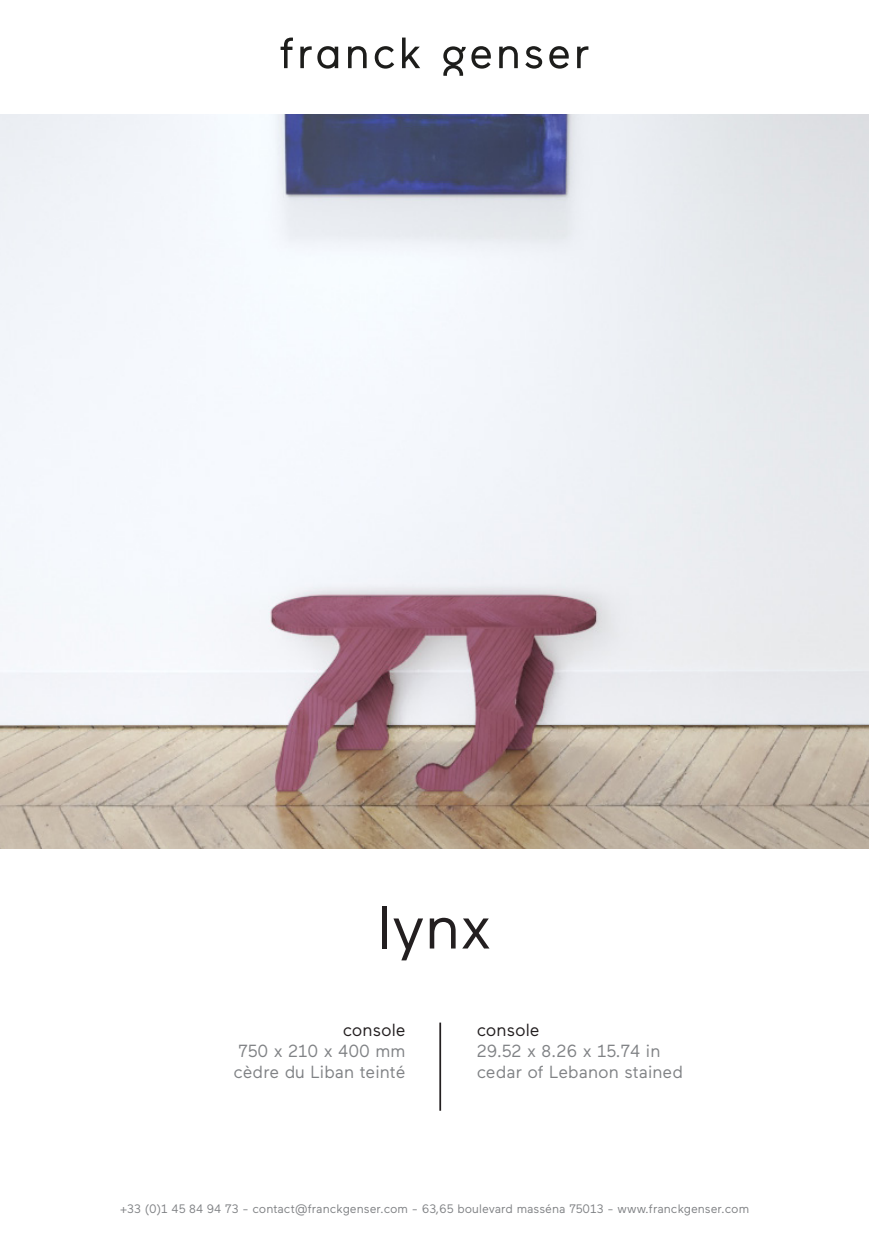
<style>
.page{position:relative;width:869px;height:1241px;background:#fff}
.page>*{position:absolute;margin:0;border:0;box-sizing:border-box;transform-origin:0 0}
.t1{font:61.25px "Maax";color:#231f20}
.t2{font:17.5px "Maax";color:#808285}
.t3{font:17.5px "Maax";color:#231f20}
.t4{font:12.25px "Maax";color:#808285}
</style>
<div class="page">
<svg style="left:280px;top:38px;width:13px;height:30px"></svg>
<svg style="left:300px;top:46px;width:11px;height:22px"></svg>
<svg style="left:317px;top:46px;width:21px;height:23px"></svg>
<svg style="left:348px;top:46px;width:18px;height:22px"></svg>
<svg style="left:374px;top:46px;width:20px;height:23px"></svg>
<svg style="left:402px;top:38px;width:18px;height:30px"></svg>
<svg style="left:471px;top:46px;width:19px;height:23px"></svg>
<svg style="left:499px;top:46px;width:18px;height:22px"></svg>
<svg style="left:525px;top:46px;width:17px;height:23px"></svg>
<svg style="left:549px;top:46px;width:19px;height:23px"></svg>
<svg style="left:577px;top:46px;width:11px;height:22px"></svg>
<svg style="left:443px;top:46px;width:22px;height:30px"></svg>
<img style="left:0;top:114px;width:868px;height:734px">
<hr style="left:439px;top:1022px;width:2px;height:88px;background:#231f20">
<p class="t1" style="left:377px;top:894px;width:116px">lynx</p>
<p class="t3" style="left:342px;top:1020px;width:64px">console</p>
<p class="t2" style="left:238px;top:1041px;width:168px">750 x 210 x 400 mm</p>
<p class="t2" style="left:233px;top:1062px;width:173px">cèdre du Liban teinté</p>
<p class="t3" style="left:476px;top:1020px;width:64px">console</p>
<p class="t2" style="left:476px;top:1041px;width:185px">29.52 x 8.26 x 15.74 in</p>
<p class="t2" style="left:476px;top:1062px;width:208px">cedar of Lebanon stained</p>
<p class="t4" style="left:120px;top:1202px;width:630px">+33 (0)1 45 84 94 73 - contact@franckgenser.com - 63,65 boulevard masséna 75013 - www.franckgenser.com</p>
</div>
